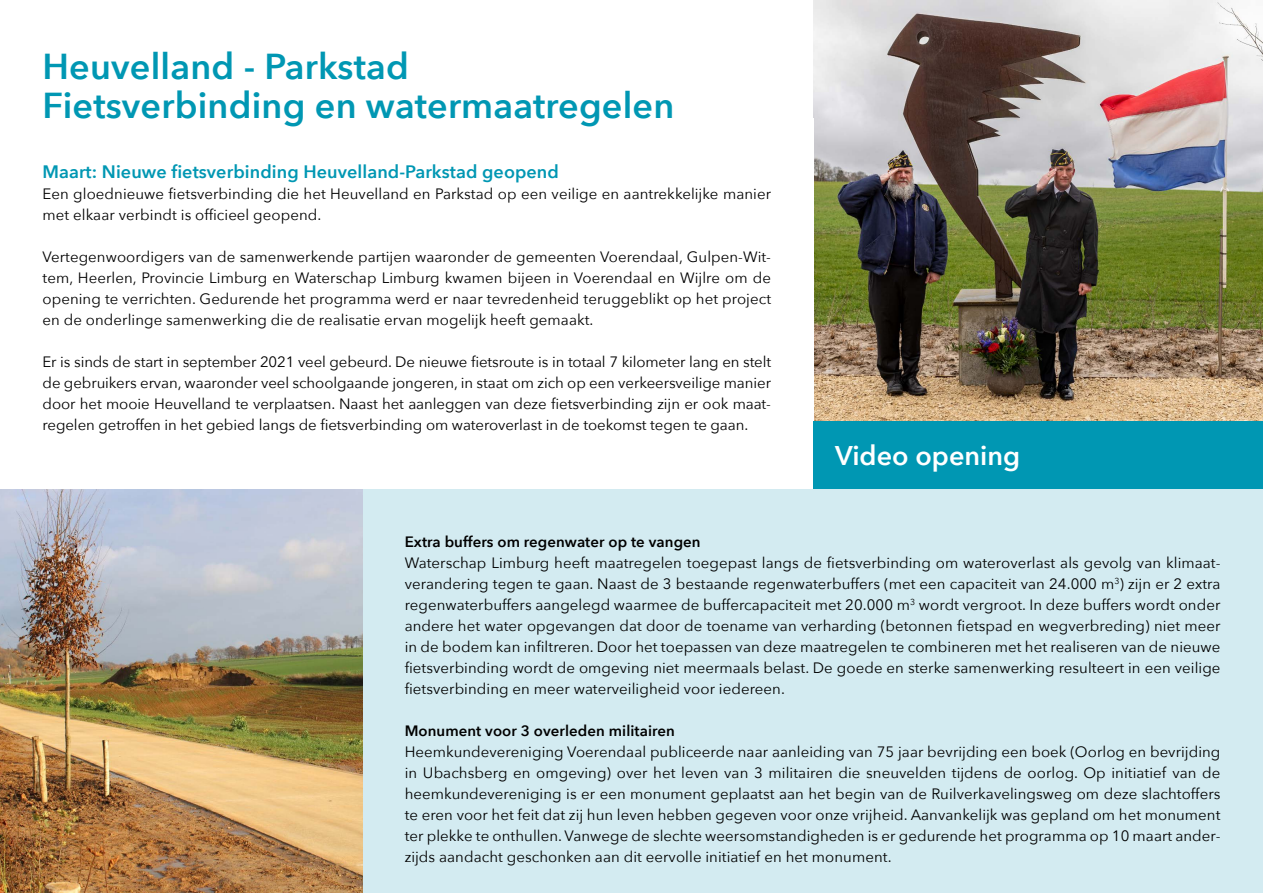
<style>
.page{position:relative;width:1263px;height:893px;background:#fff}
.page>*{position:absolute;margin:0;border:0;box-sizing:border-box;transform-origin:0 0}
.t1{font:600 36px "Avenir Next";letter-spacing:.005em;color:#0097b3}
.t2{font:600 27px "Avenir Next";color:#fff}
.t3{font:600 18px "Avenir Next";letter-spacing:.005em;color:#0097b3}
.t4{font:15px/21px "Avenir Next";letter-spacing:.005em;color:#000;text-align:justify}
.t5{font:600 15px "Avenir Next";letter-spacing:.005em;color:#000}
</style>
<div class="page">
<img style="left:814px;top:0;width:449px;height:421px">
<div style="left:814px;top:421px;width:449px;height:68px;background:#0097b3"></div>
<div style="left:362px;top:489px;width:901px;height:404px;background:#d3ebf1"></div>
<img style="left:0;top:489px;width:362px;height:404px">
<p class="t1" style="left:43px;top:35px;width:368px">Heuvelland - Parkstad</p>
<p class="t1" style="left:43px;top:74px;width:633px">Fietsverbinding en watermaatregelen</p>
<p class="t3" style="left:43px;top:157px;width:518px">Maart: Nieuwe fietsverbinding Heuvelland-Parkstad geopend</p>
<p class="t4" style="left:43px;top:183px;width:730px">Een gloednieuwe fietsverbinding die het Heuvelland en Parkstad op een veilige en aantrekkelijke manier met elkaar verbindt is officieel geopend.</p>
<p class="t4" style="left:43px;top:246px;width:730px">Vertegenwoordigers van de samenwerkende partijen waaronder de gemeenten Voerendaal, Gulpen-Wit&shy;tem, Heerlen, Provincie Limburg en Waterschap Limburg kwamen bijeen in Voerendaal en Wijlre om de opening te verrichten. Gedurende het programma werd er naar tevredenheid teruggeblikt op het project en de onderlinge samenwerking die de realisatie ervan mogelijk heeft gemaakt.</p>
<p class="t4" style="left:43px;top:351px;width:730px">Er is sinds de start in september 2021 veel gebeurd. De nieuwe fietsroute is in totaal 7 kilometer lang en stelt de gebruikers ervan, waaronder veel schoolgaande jongeren, in staat om zich op een verkeersveilige manier door het mooie Heuvelland te verplaatsen. Naast het aanleggen van deze fietsverbinding zijn er ook maat&shy;regelen getroffen in het gebied langs de fietsverbinding om wateroverlast in de toekomst tegen te gaan.</p>
<p class="t2" style="left:835px;top:432px;width:187px">Video opening</p>
<p class="t5" style="left:405px;top:529px;width:297px">Extra buffers om regenwater op te vangen</p>
<p class="t4" style="left:405px;top:551px;width:817px">Waterschap Limburg heeft maatregelen toegepast langs de fietsverbinding om wateroverlast als gevolg van klimaat&shy;verandering tegen te gaan. Naast de 3 bestaande regenwaterbuffers (met een capaciteit van 24.000 m<sup>3</sup>) zijn er 2 extra regenwaterbuffers aangelegd waarmee de buffercapaciteit met 20.000 m<sup>3</sup> wordt vergroot. In deze buffers wordt onder andere het water opgevangen dat door de toename van verharding (betonnen fietspad en wegverbreding) niet meer in de bodem kan infiltreren. Door het toepassen van deze maatregelen te combineren met het realiseren van de nieuwe fietsverbinding wordt de omgeving niet meermaals belast. De goede en sterke samenwerking resulteert in een veilige fietsverbinding en meer waterveiligheid voor iedereen.</p>
<p class="t5" style="left:405px;top:718px;width:272px">Monument voor 3 overleden militairen</p>
<p class="t4" style="left:405px;top:740px;width:817px">Heemkundevereniging Voerendaal publiceerde naar aanleiding van 75 jaar bevrijding een boek (Oorlog en bevrijding in Ubachsberg en omgeving) over het leven van 3 militairen die sneuvelden tijdens de oorlog. Op initiatief van de heemkundevereniging is er een monument geplaatst aan het begin van de Ruilverkavelingsweg om deze slachtoffers te eren voor het feit dat zij hun leven hebben gegeven voor onze vrijheid. Aanvankelijk was gepland om het monument ter plekke te onthullen. Vanwege de slechte weersomstandigheden is er gedurende het programma op 10 maart ander&shy;zijds aandacht geschonken aan dit eervolle initiatief en het monument.</p>
</div>
